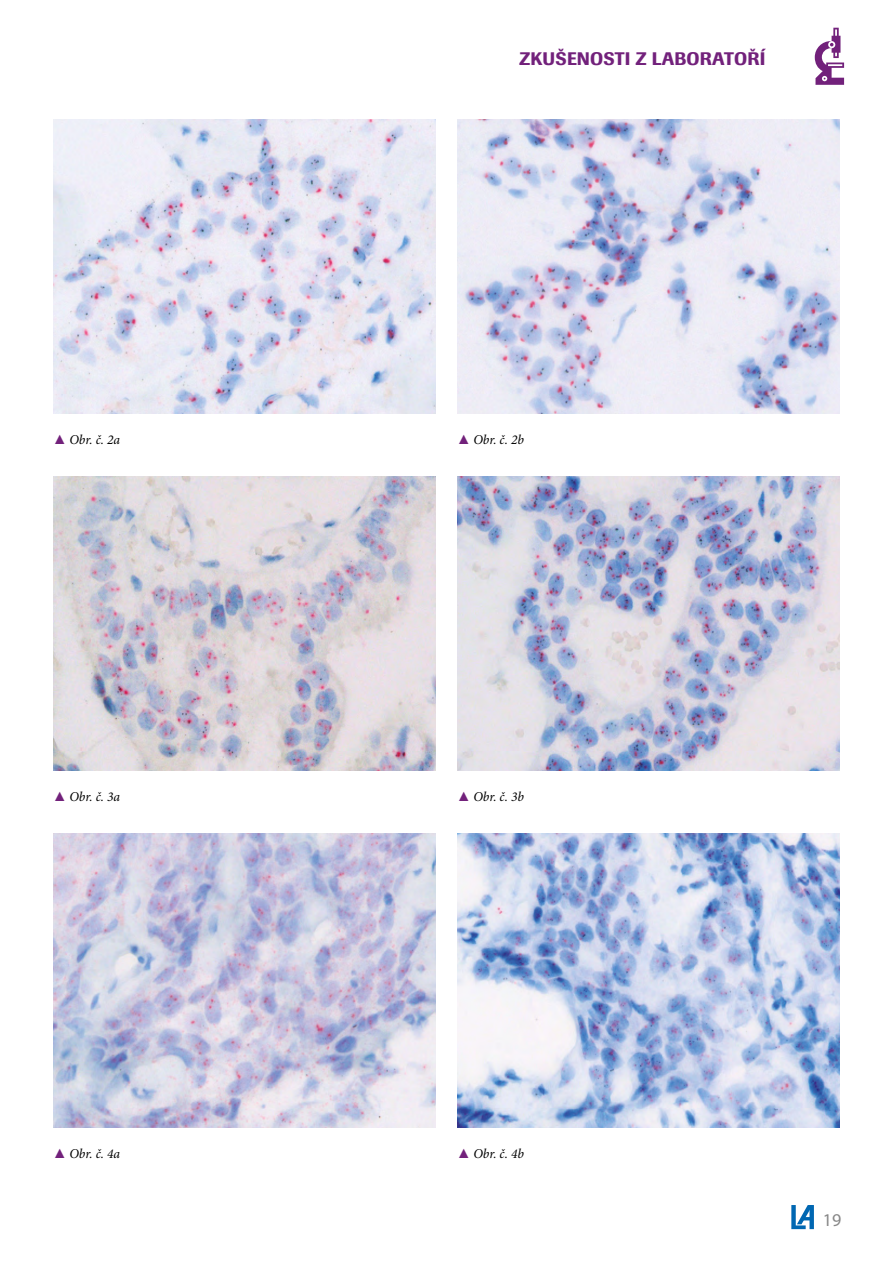
<style>
.page{position:relative;width:893px;height:1263px;background:#fff}
.page>*{position:absolute;margin:0;border:0;box-sizing:border-box;transform-origin:0 0}
.t1{font:500 18px "Imago";letter-spacing:.01em;color:#72217b}
.t2{font:18px "Myriad Pro";color:#878787}
.t3{font:italic 13.5px "Minion Pro";color:#000}
.s1{font-family:"Franklin Gothic";font-weight:500;font-style:normal;color:#72217b}
</style>
<div class="page">
<svg style="left:791px;top:1205px;width:23px;height:24px"></svg>
<svg style="left:815px;top:28px;width:29px;height:57px"></svg>
<img style="left:53px;top:119px;width:383px;height:294px">
<img style="left:53px;top:476px;width:383px;height:294px">
<img style="left:53px;top:833px;width:383px;height:294px">
<img style="left:457px;top:119px;width:383px;height:294px">
<img style="left:457px;top:476px;width:383px;height:294px">
<img style="left:457px;top:833px;width:383px;height:294px">
<h1 class="t1" style="left:519px;top:47px;width:248px">ZKUŠENOSTI Z LABORATOŘÍ</h1>
<p class="t3" style="left:53px;top:431px;width:69px"><span class="s1">▲</span> Obr. č. 2a</p>
<p class="t3" style="left:457px;top:431px;width:68px"><span class="s1">▲</span> Obr. č. 2b</p>
<p class="t3" style="left:53px;top:788px;width:69px"><span class="s1">▲</span> Obr. č. 3a</p>
<p class="t3" style="left:457px;top:788px;width:68px"><span class="s1">▲</span> Obr. č. 3b</p>
<p class="t3" style="left:53px;top:1145px;width:69px"><span class="s1">▲</span> Obr. č. 4a</p>
<p class="t3" style="left:457px;top:1145px;width:68px"><span class="s1">▲</span> Obr. č. 4b</p>
<h1 class="t2" style="left:823px;top:1210px;width:20px">19</h1>
</div>
